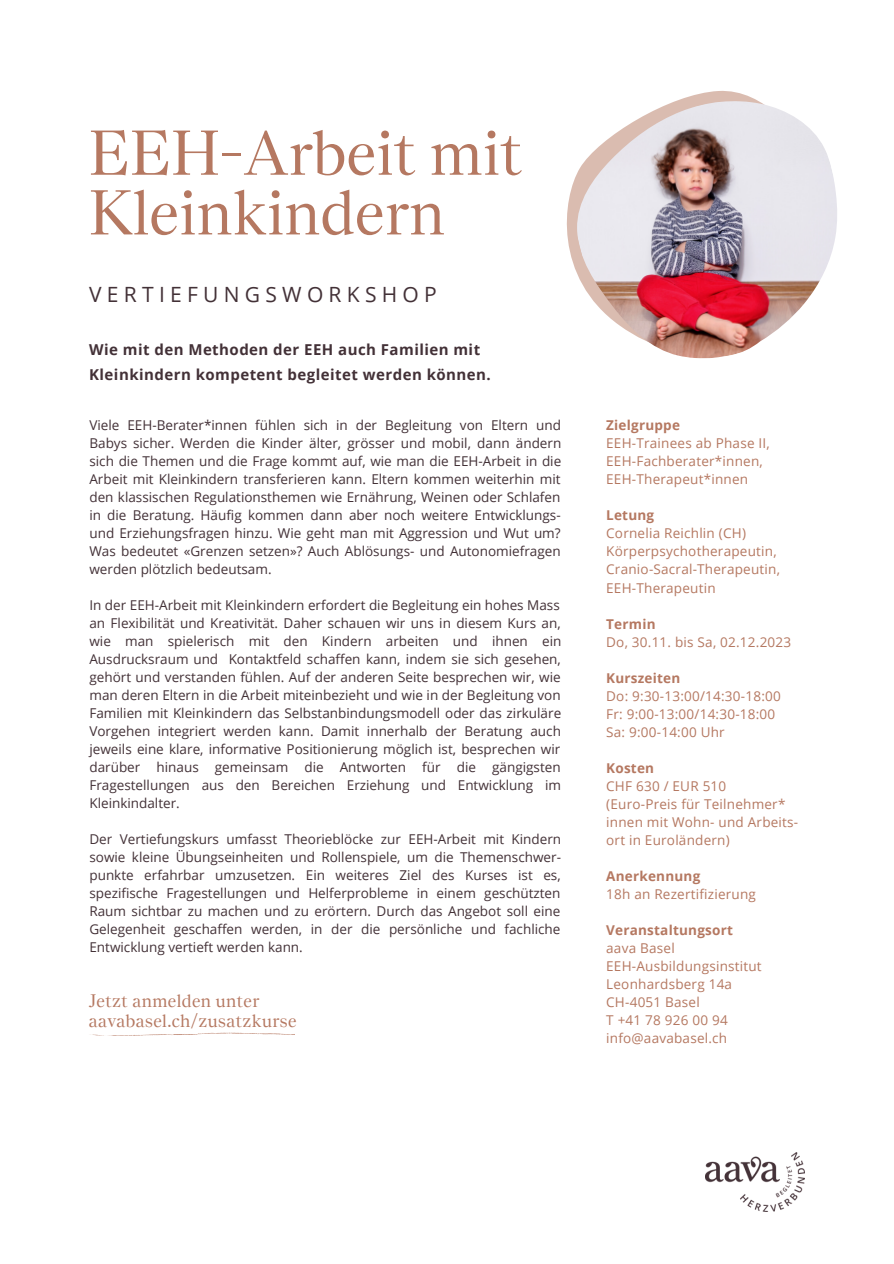
<style>
.page{position:relative;width:894px;height:1264px;background:#fff}
.page>*{position:absolute;margin:0;border:0;box-sizing:border-box;transform-origin:0 0}
.t1{font:63px/59.7px "Nantes";color:#b57861}
.t2{font:21px "Open Sans";letter-spacing:.25em;color:#433137}
.t3{font:18px "Nantes Web";letter-spacing:.02em;color:#b57861}
.t4{font:700 15px/24.8px "Open Sans";letter-spacing:.03em;color:#433137}
.t5{font:13.5px/18px "Open Sans";color:#433137;text-align:justify}
.t6{font:13.5px/18px "Open Sans";letter-spacing:.015em;color:#b57861}
.t7{font:700 13.5px "Open Sans";letter-spacing:.015em;color:#b57861}
</style>
<div class="page">
<svg style="left:90px;top:1032px;width:205px;height:4px"></svg>
<img style="left:705px;top:1152px;width:99px;height:59px">
<svg style="left:566px;top:90px;width:192px;height:181px"></svg>
<img style="left:576px;top:101px;width:261px;height:258px">
<p class="t1" style="left:90px;top:122px;width:434px">EEH-Arbeit mit<br>Kleinkindern</p>
<p class="t2" style="left:89px;top:280px;width:349px">VERTIEFUNGSWORKSHOP</p>
<p class="t4" style="left:89px;top:337px;width:403px">Wie mit den Methoden der EEH auch Familien mit<br>Kleinkindern kompetent begleitet werden können.</p>
<p class="t5" style="left:89px;top:415px;width:473px">Viele EEH-Berater*innen fü hlen sich in der Begleitung von Eltern und Babys sicher. Werden die Kinder älter, grösser und mobil, dann ändern sich die Themen und die Frage kommt auf, wie man die EEH-Arbeit in die Arbeit mit Kleinkindern transferieren kann. Eltern kommen weiterhin mit den klassischen Regulationsthemen wie Ernährung, Weinen oder Schlafen in die Beratung. Häufig kommen dann aber noch weitere Entwicklungs&shy;und Erziehungsfragen hinzu. Wie geht man mit Aggression und Wut um?<br>Was bedeutet «Grenzen setzen»? Auch Ablösungs- und Autonomiefragen werden plötzlich bedeutsam.</p>
<p class="t5" style="left:89px;top:595px;width:473px">In der EEH-Arbeit mit Kleinkindern erfordert die Begleitung ein hohes Mass an Flexibilität und Kreativität. Daher schauen wir uns in diesem Kurs an, wie man spielerisch mit den Kindern arbeiten und ihnen ein Ausdrucksraum und Kontaktfeld schaffen kann, indem sie sich gesehen, gehört und verstanden fühlen. Auf der anderen Seite besprechen wir, wie man deren Eltern in die Arbeit miteinbezieht und wie in der Begleitung von Familien mit Kleinkindern das Selbstanbindungsmodell oder das zirkuläre Vorgehen integriert werden kann. Damit innerhalb der Beratung auch jeweils eine klare, informative Positionierung möglich ist, besprechen wir darüber hinaus gemeinsam die Antworten für die gängigsten Fragestellungen aus den Bereichen Erziehung und Entwicklung im Kleinkindalter.</p>
<p class="t5" style="left:89px;top:829px;width:473px">Der Vertiefungskurs umfasst Theorieblöcke zur EEH-Arbeit mit Kindern sowie kleine Übungseinheiten und Rollenspiele, um die Themenschwer&shy;punkte erfahrbar umzusetzen. Ein weiteres Ziel des Kurses ist es, spezifische Fragestellungen und Helferprobleme in einem geschützten Raum sichtbar zu machen und zu erörtern. Durch das Angebot soll eine Gelegenheit geschaffen werden, in der die persönliche und fachliche Entwicklung vertieft werden kann.</p>
<p class="t3" style="left:89px;top:989px;width:172px">Jetzt anmelden unter</p>
<p class="t3" style="left:89px;top:1009px;width:209px">aavabasel.ch/zusatzkurse</p>
<p class="t7" style="left:606px;top:416px;width:75px">Zielgruppe</p>
<p class="t6" style="left:606px;top:434px;width:165px">EEH-Trainees ab Phase II,</p>
<p class="t6" style="left:606px;top:452px;width:158px">EEH-Fachberater*innen,</p>
<p class="t6" style="left:606px;top:470px;width:143px">EEH-Therapeut*innen</p>
<p class="t7" style="left:606px;top:506px;width:49px">Letung</p>
<p class="t6" style="left:606px;top:524px;width:175px">Cornelia Reichlin (CH)<br>Körperpsychotherapeutin,<br>Cranio-Sacral-Therapeutin,</p>
<p class="t6" style="left:606px;top:578px;width:111px">EEH-Therapeutin</p>
<p class="t7" style="left:606px;top:614px;width:51px">Termin</p>
<p class="t6" style="left:606px;top:632px;width:186px">Do, 30.11. bis Sa, 02.12.2023</p>
<p class="t7" style="left:606px;top:668px;width:76px">Kurszeiten</p>
<p class="t6" style="left:606px;top:686px;width:176px">Do: 9:30-13:00/14:30-18:00</p>
<p class="t6" style="left:606px;top:704px;width:170px">Fr: 9:00-13:00/14:30-18:00</p>
<p class="t6" style="left:606px;top:722px;width:120px">Sa: 9:00-14:00 Uhr</p>
<p class="t7" style="left:606px;top:758px;width:49px">Kosten</p>
<p class="t6" style="left:606px;top:776px;width:121px">CHF 630 / EUR 510</p>
<p class="t6" style="left:606px;top:794px;width:181px">(Euro-Preis für Teilnehmer*</p>
<p class="t6" style="left:606px;top:812px;width:193px">innen mit Wohn- und Arbeits&shy;ort in Euroländern)</p>
<p class="t7" style="left:606px;top:866px;width:95px">Anerkennung</p>
<p class="t6" style="left:606px;top:884px;width:151px">18h an Rezertifizierung</p>
<p class="t7" style="left:606px;top:920px;width:128px">Veranstaltungsort</p>
<p class="t6" style="left:606px;top:938px;width:70px">aava Basel</p>
<p class="t6" style="left:606px;top:956px;width:157px">EEH-Ausbildungsinstitut</p>
<p class="t6" style="left:606px;top:974px;width:127px">Leonhardsberg 14a</p>
<p class="t6" style="left:606px;top:992px;width:95px">CH-4051 Basel</p>
<p class="t6" style="left:606px;top:1010px;width:123px">T +41 78 926 00 94</p>
<p class="t6" style="left:606px;top:1028px;width:122px">info@aavabasel.ch</p>
</div>
